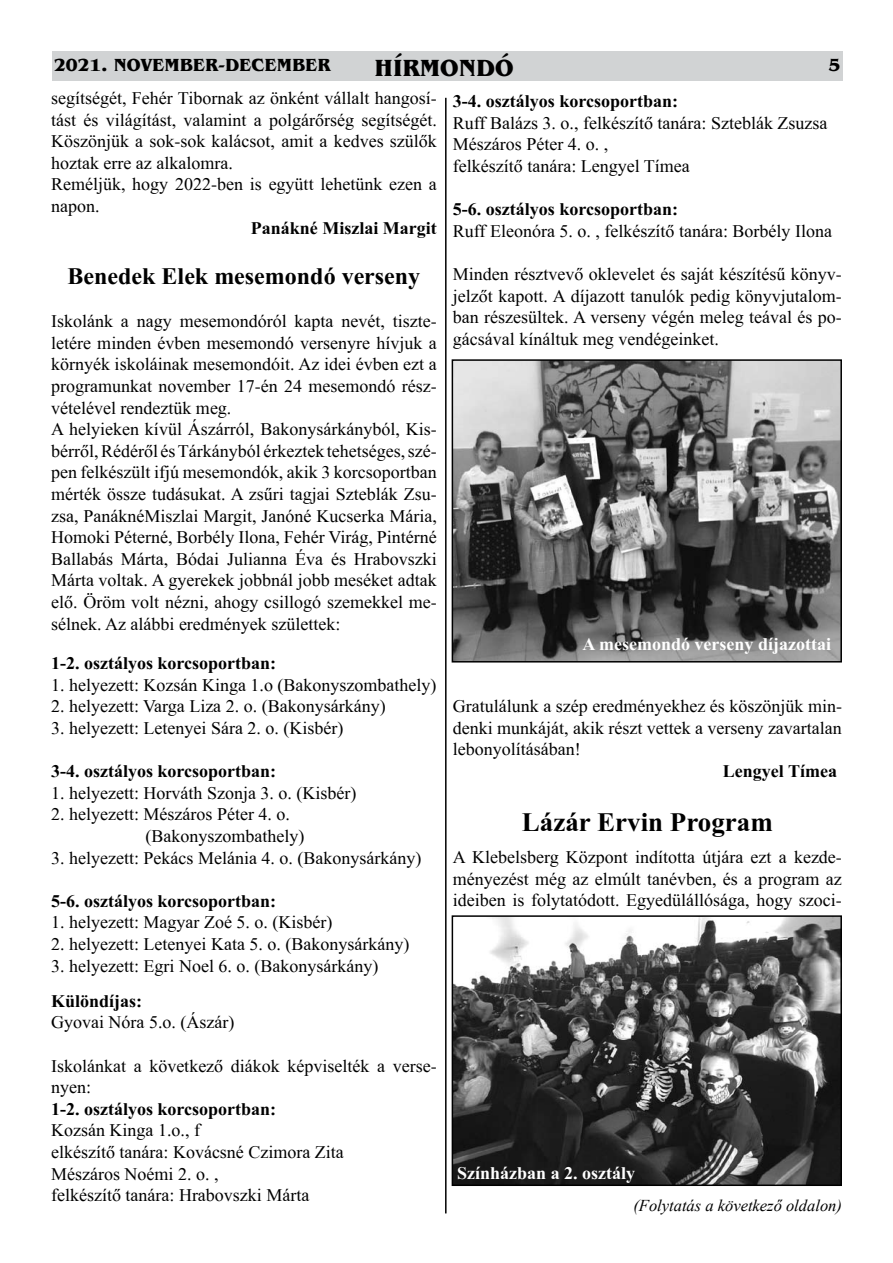
<style>
.page{position:relative;width:893px;height:1263px;background:#fff}
.page>*{position:absolute;margin:0;border:0;box-sizing:border-box;transform-origin:0 0}
.t1{font:27px "Times New Roman HU Bold";color:#000}
.t2{font:24px "Times New Roman HU Bold";color:#000}
.t3{font:24px "Benguiat ITCHU Bold";color:#000}
.t4{font:18px/21.6px "Times New Roman HU";color:#000}
.t5{font:18px "Times New Roman HU Bold";color:#000}
.t6{font:18px "Times New Roman HU Bold";color:#fff}
.t7{font:18px "Benguiat ITCHU Bold";color:#000}
.t8{font:italic 16.5px "Times New Roman";color:#000}
</style>
<div class="page">
<div style="left:52px;top:51px;width:791px;height:29px;background:#d1d3d4"></div>
<hr style="left:445px;top:98px;width:2px;height:1115px;background:#000">
<img style="left:455px;top:362px;width:384px;height:297px">
<div style="left:452px;top:359px;width:390px;height:303px;border:2px solid #000"></div>
<img style="left:455px;top:918px;width:384px;height:265px">
<div style="left:452px;top:915px;width:390px;height:271px;border:2px solid #000"></div>
<p class="t7" style="left:54px;top:54px;width:278px">2021. NOVEMBER-DECEMBER</p>
<h2 class="t3" style="left:375px;top:53px;width:140px">HÍRMONDÓ</h2>
<p class="t7" style="left:829px;top:54px;width:13px">5</p>
<p class="t4" style="left:51px;top:87px;width:387px">segítségét, Fehér Tibornak az önként vállalt hangosí&shy;tást és világítást, valamint a polgárőrség segítségét.<br>Köszönjük a sok-sok kalácsot, amit a kedves szülők hoztak erre az alkalomra.<br>Reméljük, hogy 2022-ben is együtt lehetünk ezen a napon.</p>
<p class="t5" style="left:251px;top:217px;width:187px">Panákné Miszlai Margit</p>
<h2 class="t2" style="left:68px;top:263px;width:354px">Benedek Elek mesemondó verseny</h2>
<p class="t4" style="left:51px;top:310px;width:387px">Iskolánk a nagy mesemondóról kapta nevét, tiszte&shy;letére minden évben mesemondó versenyre hívjuk a környék iskoláinak mesemondóit. Az idei évben ezt a programunkat november 17-én 24 mesemondó rész&shy;vételével rendeztük meg.<br>A helyieken kívül Ászárról, Bakonysárkányból, Kis&shy;bérről, Rédéről és Tárkányból érkeztek tehetséges, szé&shy;pen felkészült ifjú mesemondók, akik 3 korcsoportban mérték össze tudásukat. A zsűri tagjai Szteblák Zsu&shy;zsa, PanáknéMiszlai Margit, Janóné Kucserka Mária, Homoki Péterné, Borbély Ilona, Fehér Virág, Pintérné Ballabás Márta, Bódai Julianna Éva és Hrabovszki Márta voltak. A gyerekek jobbnál jobb meséket adtak elő. Öröm volt nézni, ahogy csillogó szemekkel me&shy;sélnek. Az alábbi eredmények születtek:</p>
<p class="t5" style="left:51px;top:653px;width:227px">1-2. osztályos korcsoportban:</p>
<p class="t4" style="left:51px;top:674px;width:387px">1. helyezett: Kozsán Kinga 1.o (Bakonyszombathely)</p>
<p class="t4" style="left:51px;top:696px;width:336px">2. helyezett: Varga Liza 2. o. (Bakonysárkány)</p>
<p class="t4" style="left:51px;top:717px;width:294px">3. helyezett: Letenyei Sára 2. o. (Kisbér)</p>
<p class="t5" style="left:51px;top:761px;width:227px">3-4. osztályos korcsoportban:</p>
<p class="t4" style="left:51px;top:782px;width:307px">1. helyezett: Horváth Szonja 3. o. (Kisbér)</p>
<p class="t4" style="left:146px;top:804px;width:160px;text-indent:-94px">2. helyezett: Mészáros Péter 4. o. (Bakonyszombathely)</p>
<p class="t4" style="left:51px;top:847px;width:372px">3. helyezett: Pekács Melánia 4. o. (Bakonysárkány)</p>
<p class="t5" style="left:51px;top:891px;width:227px">5-6. osztályos korcsoportban:</p>
<p class="t4" style="left:51px;top:912px;width:283px">1. helyezett: Magyar Zoé 5. o. (Kisbér)</p>
<p class="t4" style="left:51px;top:933px;width:360px">2. helyezett: Letenyei Kata 5. o. (Bakonysárkány)</p>
<p class="t4" style="left:51px;top:955px;width:329px">3. helyezett: Egri Noel 6. o. (Bakonysárkány)</p>
<p class="t5" style="left:51px;top:991px;width:93px">Különdíjas:</p>
<p class="t4" style="left:51px;top:1011px;width:185px">Gyovai Nóra 5.o. (Ászár)</p>
<p class="t4" style="left:51px;top:1055px;width:387px">Iskolánkat a következő diákok képviselték a verse&shy;nyen:</p>
<p class="t5" style="left:51px;top:1099px;width:227px">1-2. osztályos korcsoportban:</p>
<p class="t4" style="left:51px;top:1119px;width:294px">Kozsán Kinga 1.o., f<br>elkészítő tanára: Kovácsné Czimora Zita<br>Mészáros Noémi 2. o. ,<br>felkészítő tanára: Hrabovszki Márta</p>
<p class="t5" style="left:453px;top:91px;width:227px">3-4. osztályos korcsoportban:</p>
<p class="t4" style="left:453px;top:112px;width:376px">Ruff Balázs 3. o., felkészítő tanára: Szteblák Zsuzsa<br>Mészáros Péter 4. o. ,<br>felkészítő tanára: Lengyel Tímea</p>
<p class="t5" style="left:453px;top:199px;width:227px">5-6. osztályos korcsoportban:</p>
<p class="t4" style="left:453px;top:220px;width:381px">Ruff Eleonóra 5. o. , felkészítő tanára: Borbély Ilona</p>
<p class="t4" style="left:453px;top:263px;width:391px;text-align:justify">Minden résztvevő oklevelet és saját készítésű könyv&shy;jelzőt kapott. A díjazott tanulók pedig könyvjutalom&shy;ban részesültek. A verseny végén meleg teával és po&shy;gácsával kínáltuk meg vendégeinket.</p>
<p class="t6" style="left:583px;top:634px;width:250px">A mesemondó verseny díjazottai</p>
<p class="t4" style="left:453px;top:695px;width:391px;text-align:justify">Gratulálunk a szép eredményekhez és köszönjük min&shy;denki munkáját, akik részt vettek a verseny zavartalan lebonyolításában!</p>
<p class="t5" style="left:723px;top:761px;width:116px">Lengyel Tímea</p>
<h1 class="t1" style="left:522px;top:807px;width:252px">Lázár Ervin Program</h1>
<p class="t4" style="left:453px;top:846px;width:391px;text-align:justify">A Klebelsberg Központ indította útjára ezt a kezde&shy;ményezést még az elmúlt tanévben, és a program az ideiben is folytatódott. Egyedülállósága, hogy szoci-</p>
<p class="t6" style="left:457px;top:1163px;width:180px">Színházban a 2. osztály</p>
<p class="t8" style="left:633px;top:1194px;width:210px">(Folytatás a következő oldalon)</p>
</div>
